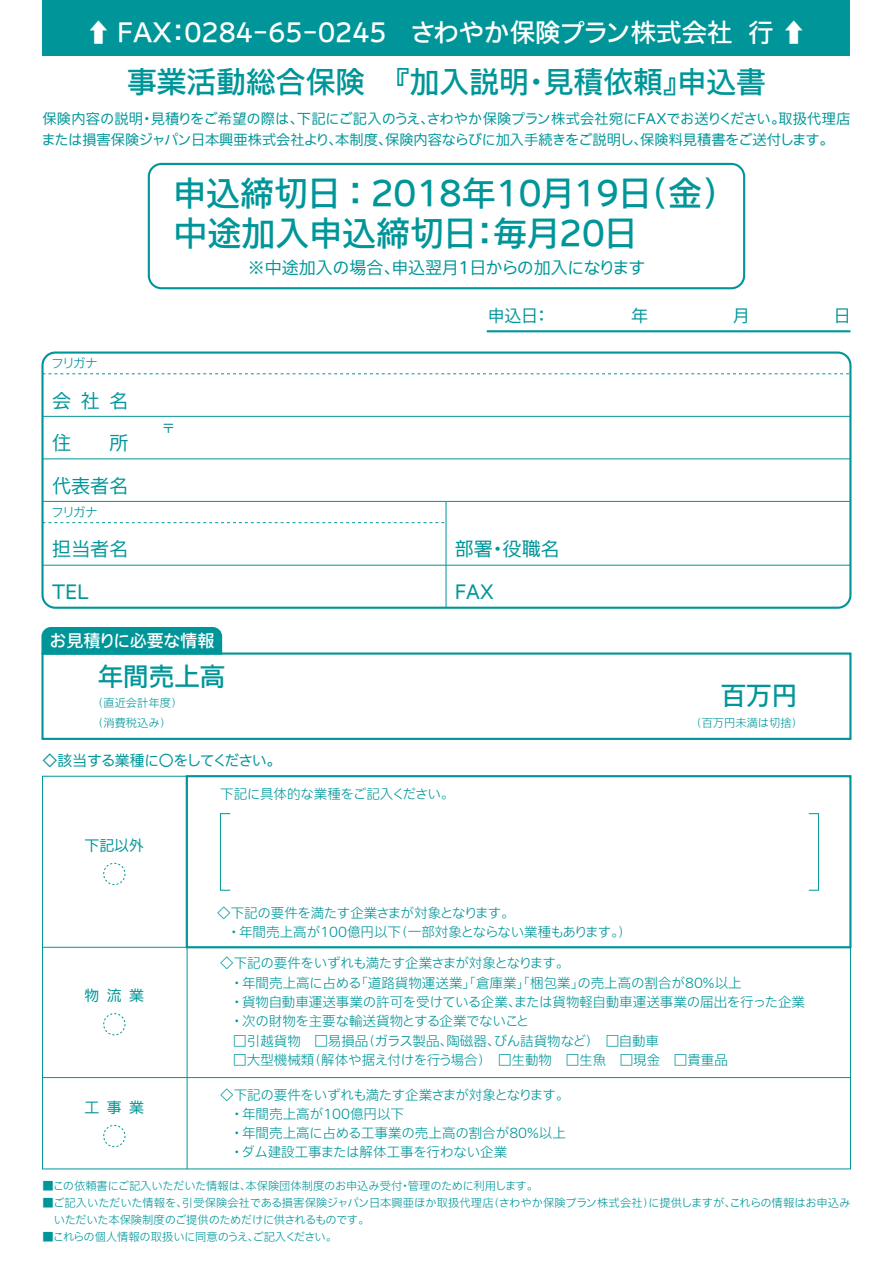
<style>
.page{position:relative;width:893px;height:1263px;background:#fff}
.page>*{position:absolute;margin:0;border:0;box-sizing:border-box;transform-origin:0 0}
.t1{font:500 34.05px/40.3px "Iwa UCDA Goth Std";color:#009699}
.t2{font:500 29.7px "Iwa UCDA Goth Std";color:#009699}
.t3{font:500 25.5px "Iwa UCDA Goth Std";color:#fff}
.t4{font:500 25.5px "Iwa UCDA Goth Std";color:#009699}
.t5{font:100 19.2px "Iwa UCDA Goth Std";color:#009699}
.t6{font:100 16.95px "Iwa UCDA Goth Std";letter-spacing:-.02em;color:#009699}
.t7{font:500 16.95px "Iwa UCDA Goth Std";letter-spacing:-.01em;color:#fff}
.t8{font:100 14.85px "Iwa UCDA Goth Std";letter-spacing:-.065em;color:#009699}
.t9{font:100 14.85px "Iwa UCDA Goth Std";letter-spacing:-.01em;color:#009699}
.t10{font:100 14.25px/20.7px "Iwa UCDA Goth Std";color:#009699}
.t11{font:300 13.5px/19.2px "Iwa UCDA Goth Std";letter-spacing:-.01em;color:#009699}
.t12{font:300 12.75px "Iwa UCDA Goth Std";letter-spacing:-.15em;color:#009699}
.t13{font:300 11.25px/17px "Iwa UCDA Goth Std";letter-spacing:-.01em;color:#009699}
.s1{font-family:"Koz Go Pr 6 N";font-weight:400}
</style>
<div class="page">
<div style="left:43px;top:0;width:807px;height:55px;background:#009699"></div>
<div style="left:41px;top:351px;width:810px;height:258px;border:2px solid #009699;border-radius:13px"></div>
<svg style="left:43px;top:373px;width:807px;height:1px"></svg>
<hr style="left:43px;top:416px;width:807px;height:1px;background:#009699">
<hr style="left:187px;top:776px;width:1px;height:393px;background:#009699">
<div style="left:41px;top:627px;width:182px;height:25px;background:#009699"></div>
<div style="left:103px;top:1125px;width:22px;height:22px;border:1px dashed #009699;border-radius:50%"></div>
<div style="left:103px;top:863px;width:22px;height:22px;border:1px dashed #009699;border-radius:50%"></div>
<div style="left:103px;top:1013px;width:22px;height:22px;border:1px dashed #009699;border-radius:50%"></div>
<hr style="left:43px;top:947px;width:807px;height:1px;background:#009699">
<hr style="left:43px;top:1077px;width:807px;height:1px;background:#009699">
<div style="left:220px;top:813px;width:11px;height:78px;border:1px solid #009699"></div>
<div style="left:808px;top:813px;width:11px;height:78px;border:1px solid #009699"></div>
<div style="left:41px;top:652px;width:810px;height:88px;border:2px solid #009699"></div>
<div style="left:148px;top:163px;width:597px;height:126px;border:2px solid #009699;border-radius:13px"></div>
<hr style="left:487px;top:330px;width:363px;height:2px;background:#009699">
<svg style="left:43px;top:522px;width:403px;height:1px"></svg>
<hr style="left:43px;top:565px;width:807px;height:1px;background:#009699">
<hr style="left:43px;top:458px;width:807px;height:1px;background:#009699">
<hr style="left:43px;top:501px;width:807px;height:1px;background:#009699">
<hr style="left:446px;top:501px;width:1px;height:107px;background:#009699">
<div style="left:186px;top:775px;width:665px;height:173px;border:2px solid #009699"></div>
<h3 class="t3" style="left:86px;top:14px;width:722px"><span class="s1">⬆</span> FAX：0284-65-0245　さわやか保険プラン株式会社 行 <span class="s1">⬆</span></h3>
<h2 class="t2" style="left:127px;top:60px;width:640px">事業活動総合保険　『加入説明・見積依頼』申込書</h2>
<p class="t10" style="left:42px;top:107px;width:810px">保険内容の説明・見積りをご希望の際は、下記にご記入のうえ、さわやか保険プラン株式会社宛にFAXでお送りください。取扱代理店または損害保険ジャパン日本興亜株式会社より、本制度、保険内容ならびに加入手続きをご説明し、保険料見積書をご送付します。</p>
<p class="t12" style="left:51px;top:354px;width:48px">フリガナ</p>
<h3 class="t5" style="left:52px;top:386px;width:78px">会社名</h3>
<h3 class="t5" style="left:52px;top:429px;width:78px">住　　所</h3>
<h3 class="t5" style="left:52px;top:472px;width:78px">代表者名</h3>
<p class="t12" style="left:51px;top:503px;width:48px">フリガナ</p>
<h1 class="t1" style="left:173px;top:170px;width:565px">申込締切日：2018年10月19日（金）中途加入申込締切日：毎月20日</h1>
<p class="t6" style="left:248px;top:255px;width:399px">※中途加入の場合、申込翌月1日からの加入になります</p>
<p class="t12" style="left:162px;top:419px;width:14px">〒</p>
<h3 class="t5" style="left:52px;top:535px;width:78px">担当者名</h3>
<h3 class="t5" style="left:455px;top:535px;width:107px">部署・役職名</h3>
<h3 class="t5" style="left:52px;top:578px;width:38px">TEL</h3>
<h3 class="t5" style="left:455px;top:578px;width:40px">FAX</h3>
<p class="t7" style="left:50px;top:628px;width:166px">お見積りに必要な情報</p>
<h3 class="t4" style="left:98px;top:658px;width:129px">年間売上高</h3>
<p class="t13" style="left:92px;top:693px;width:92px;line-height:19.2px">（直近会計年度）（消費税込み）</p>
<p class="t8" style="left:43px;top:750px;width:240px">◇該当する業種に○をしてください。</p>
<p class="t9" style="left:84px;top:834px;width:61px">下記以外</p>
<p class="t11" style="left:220px;top:783px;width:236px">下記に具体的な業種をご記入ください。</p>
<p class="t11" style="left:227px;top:902px;width:406px;text-indent:-10px">◇下記の要件を満たす企業さまが対象となります。<br>・年間売上高が100億円以下（一部対象とならない業種もあります。）</p>
<h3 class="t4" style="left:721px;top:677px;width:78px">百万円</h3>
<p class="t13" style="left:690px;top:713px;width:114px">（百万円未満は切捨）</p>
<p class="t9" style="left:84px;top:985px;width:61px">物流業</p>
<p class="t9" style="left:84px;top:1096px;width:61px">工事業</p>
<p class="t11" style="left:230px;top:953px;width:576px;text-indent:-10px">◇下記の要件をいずれも満たす企業さまが対象となります。<br>・年間売上高に占める「道路貨物運送業」「倉庫業」「梱包業」の売上高の割合が80%以上<br>・貨物自動車運送事業の許可を受けている企業、または貨物軽自動車運送事業の届出を行った企業・次の財物を主要な輸送貨物とする企業でないこと</p>
<p class="t11" style="left:233px;top:1030px;width:427px">□引越貨物　□易損品（ガラス製品、陶磁器、びん詰貨物など）　□自動車</p>
<p class="t11" style="left:233px;top:1049px;width:496px">□大型機械類（解体や据え付けを行う場合）　□生動物　□生魚　□現金　□貴重品</p>
<p class="t11" style="left:230px;top:1084px;width:341px;text-indent:-10px">◇下記の要件をいずれも満たす企業さまが対象となります。・年間売上高が100億円以下<br>・年間売上高に占める工事業の売上高の割合が80%以上・ダム建設工事または解体工事を行わない企業</p>
<p class="t13" style="left:43px;top:1176px;width:497px">■この依頼書にご記入いただいた情報は、本保険団体制度のお申込み受付・管理のために利用します。</p>
<p class="t13" style="left:54px;top:1193px;width:798px;text-indent:-11px">■ご記入いただいた情報を、引受保険会社である損害保険ジャパン日本興亜ほか取扱代理店（さわやか保険プラン株式会社）に提供しますが、これらの情報はお申込みいただいた本保険制度のご提供のためだけに供されるものです。</p>
<p class="t13" style="left:43px;top:1227px;width:296px">■これらの個人情報の取扱いに同意のうえ、ご記入ください。</p>
</div>
